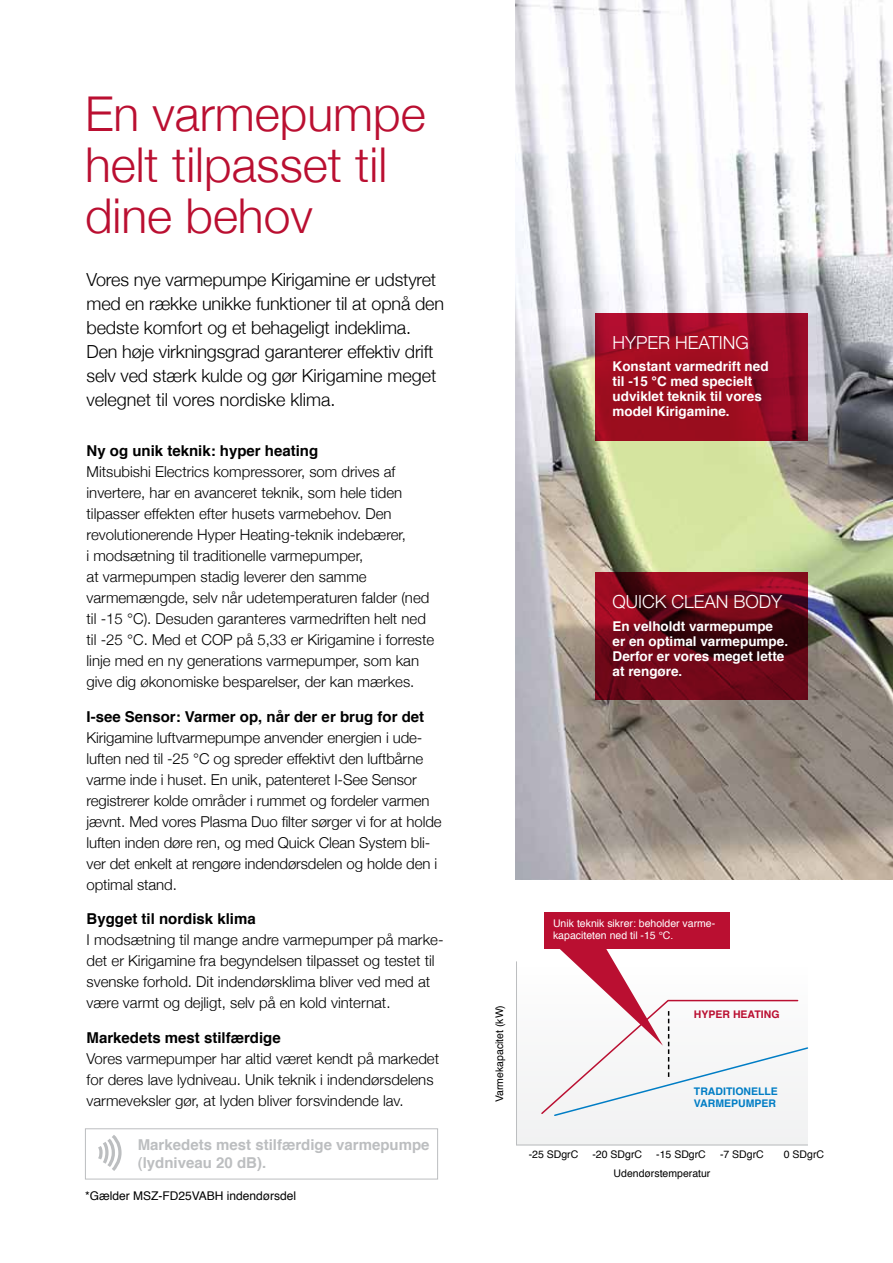
<style>
.page{position:relative;width:893px;height:1263px;background:#fff}
.page>*{position:absolute;margin:0;border:0;box-sizing:border-box;transform-origin:0 0}
.t1{font:300 48px/51px "Helvetica Neue";color:#ba0f31}
.t2{font:300 18px/24px "Helvetica Neue";letter-spacing:-.01em;color:#000}
.t3{font:300 18px "Helvetica Neue";color:#fff}
.t4{font:300 15px/21px "Helvetica Neue";color:#000}
.t5{font:700 15px "Helvetica";color:#000}
.t6{font:700 15px/18px "Helvetica";color:#bcbec0}
.t7{font:700 13.5px/15px "Helvetica";color:#fff}
.t8{font:12px "Helvetica";color:#000}
.t9{font:10.5px "Helvetica";color:#000}
.t10{font:10.5px/12px "Helvetica";color:#fff}
.t11{font:700 10.5px/12px "Helvetica";color:#007dc5}
.t12{font:700 10.5px "Helvetica";color:#ba0f31}
</style>
<div class="page">
<img style="left:516px;top:0;width:377px;height:880px">
<svg style="left:595px;top:313px;width:213px;height:128px;background:#9b0c23"></svg>
<svg style="left:595px;top:572px;width:213px;height:128px;background:#690717"></svg>
<div style="left:85px;top:1128px;width:353px;height:51px;border:1px solid #bcbec0"></div>
<svg style="left:98px;top:1135px;width:24px;height:36px"></svg>
<svg style="left:516px;top:961px;width:292px;height:185px"></svg>
<svg style="left:540px;top:948px;width:269px;height:169px"></svg>
<div style="left:544px;top:912px;width:186px;height:36px;background:#ba0f31"></div>
<h1 class="t1" style="left:85px;top:88px;width:342px">En varmepumpe helt tilpasset til dine behov</h1>
<p class="t2" style="left:87px;top:267px;width:359px">Vores nye varmepumpe Kirigamine er udstyret med en række unikke funktioner til at opnå den bedste komfort og et behageligt indeklima.<br>Den høje virkningsgrad garanterer effektiv drift selv ved stærk kulde og gør Kirigamine meget velegnet til vores nordiske klima.</p>
<p class="t5" style="left:87px;top:439px;width:233px">Ny og unik teknik: hyper heating</p>
<p class="t4" style="left:87px;top:461px;width:349px">Mitsubishi Electrics kompressorer, som drives af invertere, har en avanceret teknik, som hele tiden tilpasser effekten efter husets varmebehov. Den revolutionerende Hyper Heating-teknik indebærer,<br>i modsætning til traditionelle varmepumper,<br>at varmepumpen stadig leverer den samme varmemængde, selv når udetemperaturen falder (ned til -15 °C). Desuden garanteres varmedriften helt ned til -25 °C. Med et COP på 5,33 er Kirigamine i forreste linje med en ny generations varmepumper, som kan give dig økonomiske besparelser, der kan mærkes.</p>
<p class="t5" style="left:87px;top:704px;width:339px">I-see Sensor: Varmer op, når der er brug for det</p>
<p class="t4" style="left:87px;top:727px;width:357px">Kirigamine luftvarmepumpe anvender energien i ude&shy;luften ned til -25 °C og spreder effektivt den luftbårne varme inde i huset. En unik, patenteret I-See Sensor registrerer kolde områder i rummet og fordeler varmen jævnt. Med vores Plasma Duo filter sørger vi for at holde luften inden døre ren, og med Quick Clean System bli&shy;ver det enkelt at rengøre indendørsdelen og holde den i optimal stand.</p>
<p class="t5" style="left:87px;top:907px;width:171px">Bygget til nordisk klima</p>
<p class="t4" style="left:87px;top:929px;width:358px">I modsætning til mange andre varmepumper på marke&shy;det er Kirigamine fra begyndelsen tilpasset og testet til svenske forhold. Dit indendørsklima bliver ved med at være varmt og dejligt, selv på en kold vinternat.</p>
<p class="t5" style="left:87px;top:1025px;width:196px">Markedets mest stilfærdige</p>
<p class="t4" style="left:87px;top:1048px;width:354px">Vores varmepumper har altid været kendt på markedet for deres lave lydniveau. Unik teknik i indendørsdelens varmeveksler gør, at lyden bliver forsvindende lav.</p>
<p class="t6" style="left:138px;top:1136px;width:293px">Markedets mest stilfærdige varmepumpe (lydniveau 20 dB).</p>
<p class="t8" style="left:85px;top:1187px;width:213px">*Gælder MSZ-FD25VABH indendørsdel</p>
<p class="t3" style="left:613px;top:331px;width:138px">HYPER HEATING</p>
<p class="t7" style="left:613px;top:359px;width:158px">Konstant varmedrift ned til -15 °C med specielt udviklet teknik til vores model Kirigamine.</p>
<p class="t3" style="left:613px;top:591px;width:171px">QUICK CLEAN BODY</p>
<p class="t7" style="left:613px;top:619px;width:177px">En velholdt varmepumpe er en optimal varmepumpe.<br>Derfor er vores meget lette at rengøre.</p>
<p class="t10" style="left:553px;top:918px;width:164px">Unik teknik sikrer: beholder varme&shy;kapaciteten ned til -15 °C.</p>
<p class="t9" style="left:491px;top:1102px;width:99px;rotate:-90deg">Varmekapacitet (kW)</p>
<p class="t12" style="left:694px;top:1006px;width:87px">HYPER HEATING</p>
<p class="t11" style="left:694px;top:1085px;width:85px">TRADITIONELLE<br>VARMEPUMPER</p>
<p class="t9" style="left:529px;top:1146px;width:51px">-25 SDgrC</p>
<p class="t9" style="left:592px;top:1146px;width:51px">-20 SDgrC</p>
<p class="t9" style="left:656px;top:1146px;width:51px">-15 SDgrC</p>
<p class="t9" style="left:720px;top:1146px;width:45px">-7 SDgrC</p>
<p class="t9" style="left:784px;top:1146px;width:42px">0 SDgrC</p>
<p class="t9" style="left:614px;top:1165px;width:98px">Udendørstemperatur</p>
</div>
